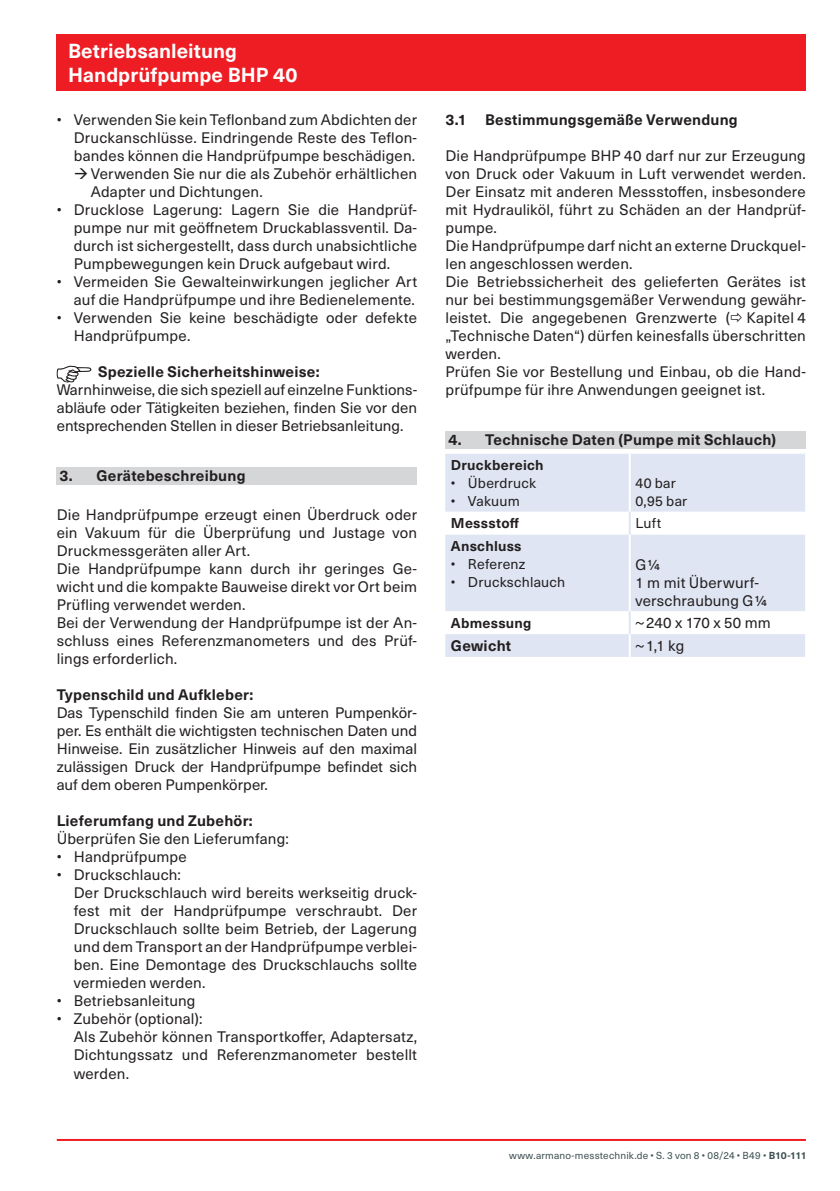
<style>
.page{position:relative;width:840px;height:1191px;background:#fff}
.page>*{position:absolute;margin:0;border:0;box-sizing:border-box;transform-origin:0 0}
.t1{font:700 20px/24px "Neue Haas Unica W1 G";letter-spacing:.005em;color:#fff}
.t2{font:15px/18px "Neue Haas Unica W1 G";letter-spacing:.01em;color:#231f20}
.t3{font:700 15px "Neue Haas Unica W1 G";letter-spacing:.015em;color:#231f20}
.t4{font:14px/18px "Neue Haas Unica W1 G";letter-spacing:.015em;color:#231f20}
.t5{font:700 14px "Neue Haas Unica W1 G";letter-spacing:.02em;color:#231f20}
.t6{font:10px "Neue Haas Unica W1 G";letter-spacing:.02em;color:#3d4f51}
.s1{font-weight:700}
</style>
<div class="page">
<hr style="left:57px;top:1139px;width:748px;height:2px;background:#ee1d23">
<div style="left:57px;top:34px;width:748px;height:57px;background:#ee1d23"></div>
<svg style="left:57px;top:366px;width:34px;height:16px"></svg>
<div style="left:57px;top:467px;width:360px;height:17px;background:#d5d6d8"></div>
<div style="left:445px;top:431px;width:360px;height:17px;background:#d5d6d8"></div>
<div style="left:445px;top:454px;width:359px;height:203px;background:#dfe5f2"></div>
<svg style="left:445px;top:512px;width:359px;height:122px;fill:#dfe5f2"></svg>
<svg style="left:804px;top:634px;width:1px;height:23px"></svg>
<hr style="left:628px;top:454px;width:2px;height:58px;background:#fff">
<hr style="left:628px;top:534px;width:2px;height:77px;background:#fff">
<hr style="left:628px;top:634px;width:2px;height:23px;background:#fff">
<hr style="left:628px;top:512px;width:2px;height:22px;background:#e0e5f3">
<hr style="left:628px;top:611px;width:2px;height:23px;background:#e0e5f3">
<h1 class="t1" style="left:68px;top:38px;width:231px">Betriebsanleitung<br>Handprüfpumpe BHP 40</h1>
<p class="t2" style="left:57px;top:110px;width:361px">• Verwenden Sie kein Teflonband zum Abdichten der</p>
<p class="t2" style="left:74px;top:128px;width:344px">Druckanschlüsse. Eindringende Reste des Teflon-</p>
<p class="t2" style="left:74px;top:146px;width:343px">bandes können die Handprüfpumpe beschädigen.</p>
<p class="t2" style="left:91px;top:164px;width:327px">Verwenden Sie nur die als Zubehör erhältlichen</p>
<p class="t2" style="left:91px;top:182px;width:173px">Adapter und Dichtungen.</p>
<p class="t2" style="left:74px;top:200px;width:344px;text-align:justify;text-indent:-17px">• Drucklose Lagerung: Lagern Sie die Handprüf&shy;pumpe nur mit geöffnetem Druckablassventil. Da&shy;durch ist sichergestellt, dass durch unabsichtliche Pumpbewegungen kein Druck aufgebaut wird.</p>
<p class="t2" style="left:57px;top:272px;width:361px;text-align:right">• Vermeiden Sie Gewalteinwirkungen jeglicher Art auf die Handprüfpumpe und ihre Bedienelemente.</p>
<p class="t2" style="left:74px;top:308px;width:344px;text-indent:-17px">• Verwenden Sie keine beschädigte oder defekte<br>Handprüfpumpe.</p>
<p class="t3" style="left:98px;top:360px;width:223px">Spezielle Sicherheitshinweise:</p>
<p class="t2" style="left:57px;top:380px;width:362px;text-align:justify">Warnhinweise, die sich speziell auf einzelne Funktions&shy;abläufe oder Tätigkeiten beziehen, finden Sie vor den entsprechenden Stellen in dieser Betriebsanleitung.</p>
<p class="t3" style="left:60px;top:464px;width:187px">3. Gerätebeschreibung</p>
<p class="t2" style="left:57px;top:505px;width:362px">Die Handprüfpumpe erzeugt einen Überdruck oder ein Vakuum für die Überprüfung und Justage von Druckmessgeräten aller Art.<br>Die Handprüfpumpe kann durch ihr geringes Ge&shy;wicht und die kompakte Bauweise direkt vor Ort beim Prüfling verwendet werden.<br>Bei der Verwendung der Handprüfpumpe ist der An&shy;schluss eines Referenzmanometers und des Prüf&shy;lings erforderlich.</p>
<p class="t3" style="left:57px;top:683px;width:198px">Typenschild und Aufkleber:</p>
<p class="t2" style="left:57px;top:703px;width:362px;text-align:justify">Das Typenschild finden Sie am unteren Pumpenkör&shy;per. Es enthält die wichtigsten technischen Daten und Hinweise. Ein zusätzlicher Hinweis auf den maximal zulässigen Druck der Handprüfpumpe befindet sich auf dem oberen Pumpenkörper.</p>
<p class="t3" style="left:57px;top:809px;width:197px">Lieferumfang und Zubehör:</p>
<p class="t2" style="left:57px;top:829px;width:233px">Überprüfen Sie den Lieferumfang:</p>
<p class="t2" style="left:57px;top:847px;width:131px">• Handprüfpumpe</p>
<p class="t2" style="left:74px;top:865px;width:344px;text-indent:-17px">• Druckschlauch:<br>Der Druckschlauch wird bereits werkseitig druck&shy;fest mit der Handprüfpumpe verschraubt. Der Druckschlauch sollte beim Betrieb, der Lagerung und dem Transport an der Handprüfpumpe verblei&shy;ben. Eine Demontage des Druckschlauchs sollte vermieden werden.</p>
<p class="t2" style="left:57px;top:991px;width:140px">• Betriebsanleitung</p>
<p class="t2" style="left:74px;top:1009px;width:344px;text-indent:-17px">• Zubehör (optional):<br>Als Zubehör können Transportkoffer, Adaptersatz,<br>Dichtungssatz und Referenzmanometer bestellt werden.</p>
<p class="t3" style="left:445px;top:108px;width:294px">3.1 Bestimmungsgemäße Verwendung</p>
<p class="t2" style="left:445px;top:146px;width:362px">Die Handprüfpumpe BHP 40 darf nur zur Erzeugung von Druck oder Vakuum in Luft verwendet werden.<br>Der Einsatz mit anderen Messstoffen, insbesondere mit Hydrauliköl, führt zu Schäden an der Handprüf&shy;pumpe.<br>Die Handprüfpumpe darf nicht an externe Druckquel&shy;len angeschlossen werden.<br>Die Betriebssicherheit des gelieferten Gerätes ist nur bei bestimmungsgemäßer Verwendung gewähr&shy;leistet. Die angegebenen Grenzwerte ( Kapitel 4 „Technische Daten“) dürfen keinesfalls überschritten werden.<br>Prüfen Sie vor Bestellung und Einbau, ob die Hand&shy;prüfpumpe für ihre Anwendungen geeignet ist.</p>
<p class="t3" style="left:448px;top:428px;width:329px">4. Technische Daten (Pumpe mit Schlauch)</p>
<p class="t5" style="left:450px;top:454px;width:94px">Druckbereich</p>
<p class="t4" style="left:450px;top:473px;width:87px">• Überdruck</p>
<p class="t4" style="left:450px;top:491px;width:70px">• Vakuum</p>
<p class="t4" style="left:635px;top:473px;width:53px">40 bar<br>0,95 bar</p>
<p class="t5" style="left:450px;top:512px;width:70px">Messstoff</p>
<p class="t4" style="left:635px;top:513px;width:27px">Luft</p>
<p class="t5" style="left:450px;top:535px;width:72px">Anschluss</p>
<p class="t4" style="left:450px;top:554px;width:76px">• Referenz</p>
<p class="t4" style="left:450px;top:572px;width:116px">• Druckschlauch</p>
<p class="t2" style="left:635px;top:554px;width:133px">G1/4<br>1 m mit Überwurf&shy;verschraubung G1/4</p>
<p class="t5" style="left:450px;top:612px;width:82px">Abmessung</p>
<p class="t2" style="left:635px;top:613px;width:137px">~240 x 170 x 50 mm</p>
<p class="t3" style="left:450px;top:634px;width:62px">Gewicht</p>
<p class="t2" style="left:635px;top:636px;width:50px">~1,1 kg</p>
<p class="t6" style="left:508px;top:1148px;width:299px">www.armano-messtechnik.de • S. 3 von 8 • 08/24 • B49 • <span class="s1">B10-111</span></p>
</div>
